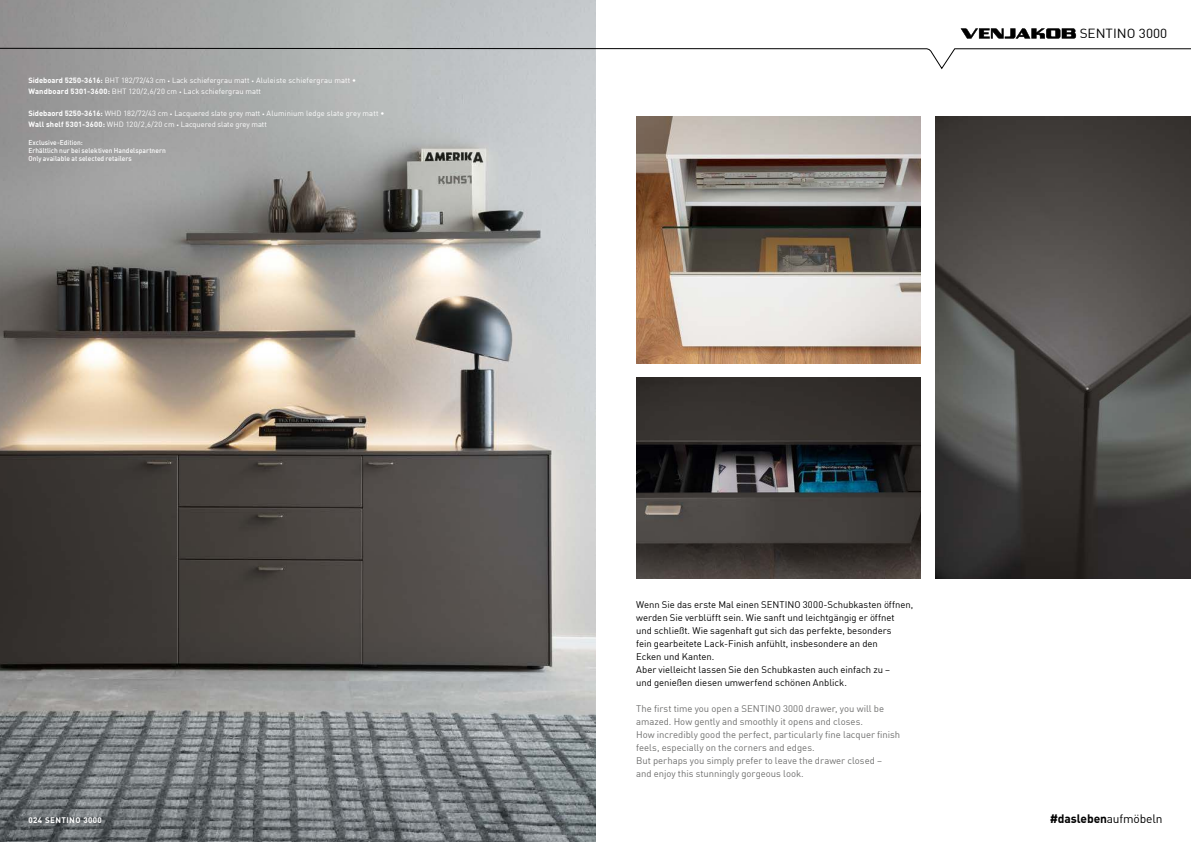
<style>
.page{position:relative;width:1191px;height:842px;background:#fff}
.page>*{position:absolute;margin:0;border:0;box-sizing:border-box;transform-origin:0 0}
.t1{font:13px "DIN Offc";color:#000;scale:1.04 1}
.t2{font:700 12px "DIN Offc";letter-spacing:-.01em;color:#000}
.t3{font:9.5px/13px "DIN Offc";color:#000}
.t4{font:9.5px/13px "DIN Offc";color:#6f6f6e}
.t5{font:700 8px "DIN Offc";letter-spacing:.05em;color:#fff}
.t6{font:7.5px/11px "DIN Offc";color:#fff}
.t7{font:500 7px/8px "DIN Offc Pro";letter-spacing:.005em;color:#fff;scale:.95 1}
.s1{font-weight:700}
.s2{font-size:5px}
.s3{font-family:"DIN Offc Pro";font-weight:400}
</style>
<div class="page">
<img style="left:0;top:0;width:595px;height:842px">
<img style="left:935px;top:116px;width:256px;height:462px">
<img style="left:636px;top:116px;width:285px;height:247px">
<img style="left:636px;top:378px;width:285px;height:200px">
<svg style="left:0;top:48px;width:1191px;height:22px"></svg>
<svg style="left:960px;top:28px;width:116px;height:11px"></svg>
<p class="t6" style="left:28px;top:75px;width:329px"><span class="s1">Sideboard 5250-3616:</span> BHT 182/72/43 cm <span class="s2">•</span> Lack schiefergrau matt <span class="s2">•</span> Aluleiste schiefergrau matt •<br><span class="s1">Wandboard 5301-3600:</span> BHT 120/2,6/20 cm <span class="s2">•</span> Lack schiefergrau matt</p>
<p class="t6" style="left:28px;top:108px;width:358px"><span class="s1">Sidebaord 5250-3616:</span> WHD 182/72/43 cm <span class="s2">•</span> Lacquered slate grey matt <span class="s2">•</span> Aluminium ledge slate grey matt •<br><span class="s1">Wall shelf 5301-3600:</span> WHD 120/2,6/20 cm <span class="s2">•</span> Lacquered slate grey matt</p>
<p class="t7" style="left:28px;top:139px;width:146px">Exclusive-Edition:<br>Erhältlich nur bei selektiven Handelspartnern<br>Only available at selected retailers</p>
<h1 class="t1" style="left:1079px;top:27px;width:86px">SENTINO 3000</h1>
<p class="t3" style="left:636px;top:598px;width:279px">Wenn Sie das erste Mal einen SENTINO 3000-Schubkasten öffnen, werden Sie verblüfft sein. Wie sanft und leichtgängig er öffnet<br>und schließt. Wie sagenhaft gut sich das perfekte, besonders<br>fein gearbeitete Lack-Finish anfühlt, insbesondere an den<br>Ecken und Kanten.<br>Aber vielleicht lassen Sie den Schubkasten auch einfach zu –<br>und genießen diesen umwerfend schönen Anblick.</p>
<p class="t4" style="left:636px;top:701px;width:266px">The first time you open a SENTINO 3000 drawer, you will be amazed. How gently and smoothly it opens and closes.<br>How incredibly good the perfect, particularly fine lacquer finish feels, especially on the corners and edges.<br>But perhaps you simply prefer to leave the drawer closed –<br>and enjoy this stunningly gorgeous look.</p>
<p class="t5" style="left:28px;top:816px;width:75px">024 SENTINO 3000</p>
<p class="t2" style="left:1049px;top:812px;width:114px">#dasleben<span class="s3">aufmöbeln</span></p>
</div>
